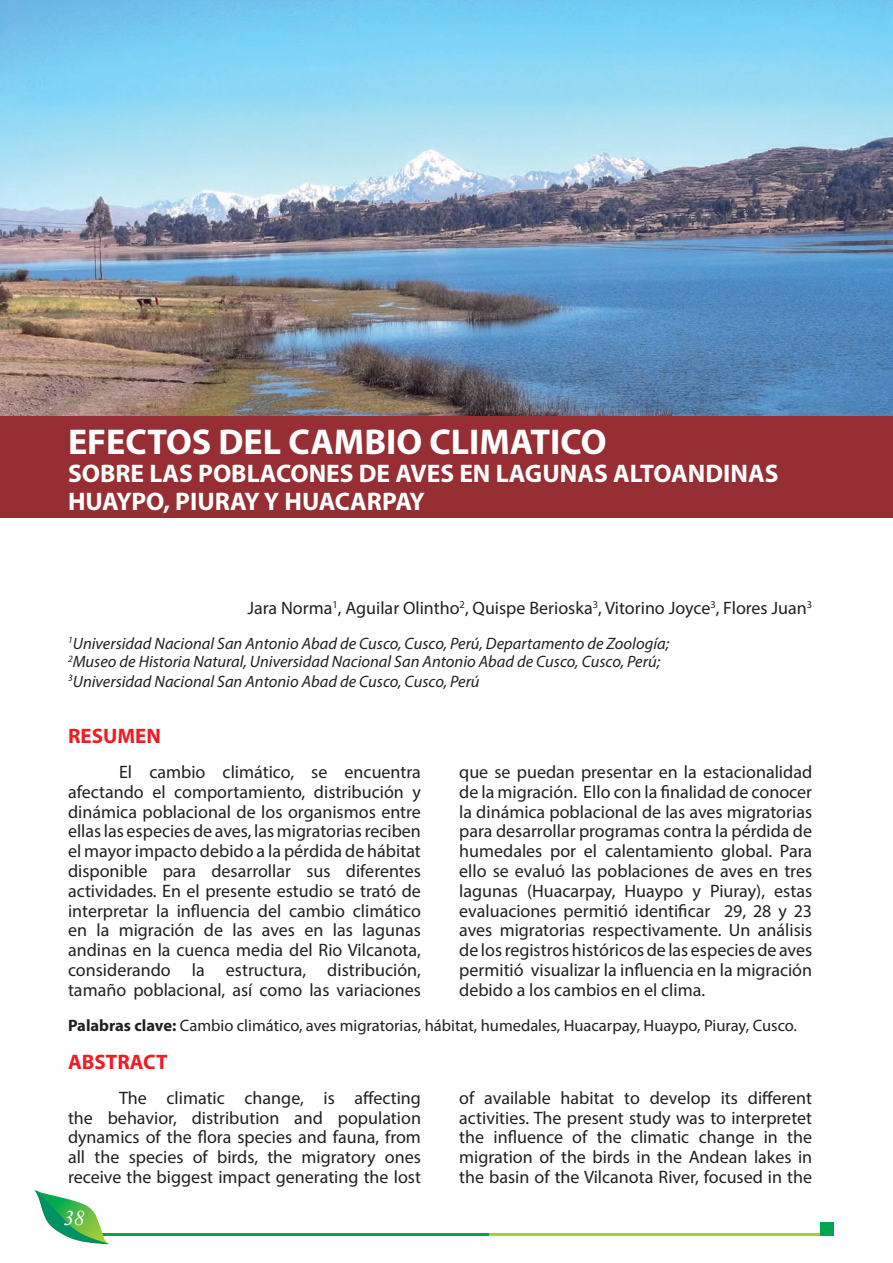
<style>
.page{position:relative;width:893px;height:1263px;background:#fff}
.page>*{position:absolute;margin:0;border:0;box-sizing:border-box;transform-origin:0 0}
.t1{font:700 36px "Myriad Pro";color:#fff}
.t2{font:700 25.5px/28px "Myriad Pro";color:#fff}
.t3{font:700 21px "Myriad Pro";color:#ee1d23}
.t4{font:italic 21px "Times New Roman";color:#fff}
.t5{font:18px/19.8px "Myriad Pro";color:#231f20;text-align:justify}
.t6{font:italic 16.5px/18.1px "Myriad Pro";color:#231f20}
.t7{font:16.5px "Myriad Pro";color:#231f20}
.s1{font-weight:700}
</style>
<div class="page">
<hr style="left:489px;top:1233px;width:331px;height:3px;background:#a6ce39">
<hr style="left:81px;top:1233px;width:408px;height:3px;background:#00a54f">
<div style="left:820px;top:1223px;width:13px;height:13px;background:#00a54f"></div>
<svg style="left:35px;top:1190px;width:74px;height:54px"></svg>
<hr style="left:892px;top:0;width:1px;height:1263px;background:#962e33">
<div style="left:0;top:416px;width:893px;height:102px;background:#962e33"></div>
<img style="left:1px;top:0;width:891px;height:416px">
<h1 class="t1" style="left:68px;top:418px;width:540px">EFECTOS DEL CAMBIO CLIMATICO</h1>
<h2 class="t2" style="left:68px;top:458px;width:712px">SOBRE LAS POBLACONES DE AVES EN LAGUNAS ALTOANDINAS<br>HUAYPO, PIURAY Y HUACARPAY</h2>
<p class="t5" style="left:247px;top:597px;width:566px">Jara Norma<sup>1</sup>, Aguilar Olintho<sup>2</sup>, Quispe Berioska<sup>3</sup>, Vitorino Joyce<sup>3</sup>, Flores Juan<sup>3</sup></p>
<p class="t6" style="left:68px;top:634px;width:603px"><sup>1</sup>Universidad Nacional San Antonio Abad de Cusco, Cusco, Perú, Departamento de Zoología;<br><sup>2</sup>Museo de Historia Natural, Universidad Nacional San Antonio Abad de Cusco, Cusco, Perú;</p>
<p class="t6" style="left:68px;top:672px;width:413px"><sup>3</sup>Universidad Nacional San Antonio Abad de Cusco, Cusco, Perú</p>
<p class="t3" style="left:68px;top:722px;width:94px">RESUMEN</p>
<p class="t5" style="left:68px;top:762px;width:354px;text-indent:51px">El cambio climático, se encuentra afectando el comportamiento, distribución y dinámica poblacional de los organismos entre ellas las especies de aves, las migratorias reciben el mayor impacto debido a la pérdida de hábitat disponible para desarrollar sus diferentes actividades. En el presente estudio se trató de interpretar la influencia del cambio climático en la migración de las aves en las lagunas andinas en la cuenca media del Rio Vilcanota, considerando la estructura, distribución, tamaño poblacional, así como las variaciones</p>
<p class="t5" style="left:459px;top:762px;width:354px">que se puedan presentar en la estacionalidad de la migración. Ello con la finalidad de conocer la dinámica poblacional de las aves migratorias para desarrollar programas contra la pérdida de humedales por el calentamiento global. Para ello se evaluó las poblaciones de aves en tres lagunas (Huacarpay, Huaypo y Piuray), estas evaluaciones permitió identificar 29, 28 y 23 aves migratorias respectivamente. Un análisis de los registros históricos de las especies de aves permitió visualizar la influencia en la migración debido a los cambios en el clima.</p>
<p class="t7" style="left:68px;top:1015px;width:730px"><span class="s1">Palabras clave:</span> Cambio climático, aves migratorias, hábitat, humedales, Huacarpay, Huaypo, Piuray, Cusco.</p>
<p class="t3" style="left:68px;top:1048px;width:101px">ABSTRACT</p>
<p class="t5" style="left:68px;top:1087px;width:354px;text-indent:51px">The climatic change, is affecting the behavior, distribution and population dynamics of the flora species and fauna, from all the species of birds, the migratory ones receive the biggest impact generating the lost</p>
<p class="t5" style="left:459px;top:1087px;width:354px">of available habitat to develop its different activities. The present study was to interpretet the influence of the climatic change in the migration of the birds in the Andean lakes in the basin of the Vilcanota River, focused in the</p>
<p class="t4" style="left:64px;top:1203px;width:22px">38</p>
</div>
